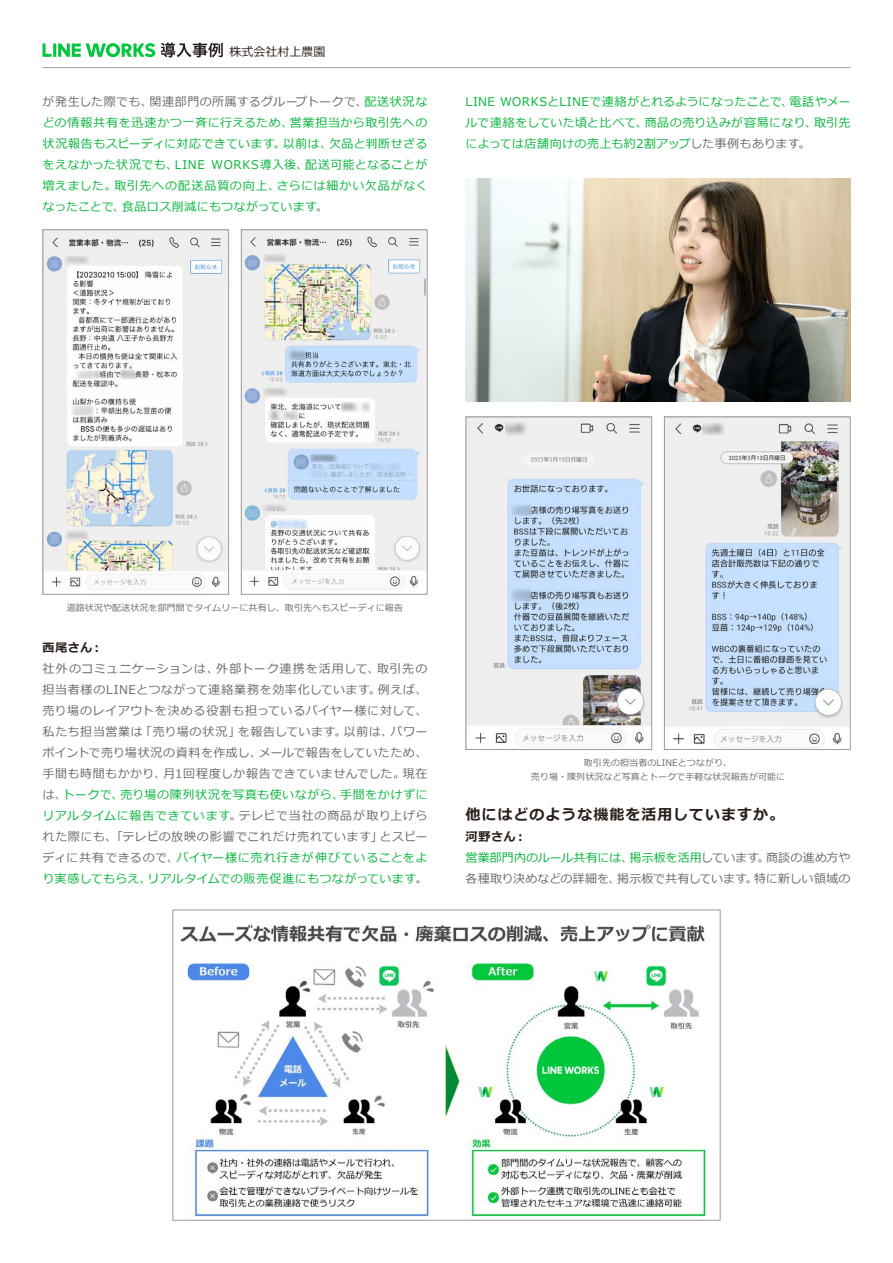
<style>
.page{position:relative;width:893px;height:1263px;background:#fff}
.page>*{position:absolute;margin:0;border:0;box-sizing:border-box;transform-origin:0 0}
.t1{font:700 15px "Meiryo";letter-spacing:.065em;color:#2b2019}
.t2{font:12px/21px "Meiryo";letter-spacing:.035em;color:#07b53b}
.t3{font:12px "Meiryo";letter-spacing:.035em;color:#6a6a6a}
.t4{font:12px "Meiryo";letter-spacing:.055em;color:#07b53b}
.t5{font:12px "Meiryo";letter-spacing:.005em;color:#6a6a6a}
.t6{font:12px "Meiryo";letter-spacing:.055em;color:#6a6a6a}
.t7{font:12px "Meiryo";letter-spacing:.015em;color:#6a6a6a}
.t8{font:12px "Meiryo";letter-spacing:.005em;color:#07b53b}
.t9{font:12px "Meiryo";letter-spacing:.075em;color:#07b53b}
.t10{font:12px "Meiryo";letter-spacing:.075em;color:#6a6a6a}
.t11{font:12px "Meiryo";letter-spacing:.06em;color:#07b53b}
.t12{font:12px "Meiryo";letter-spacing:-.01em;color:#07b53b}
.t13{font:12px "Meiryo";letter-spacing:-.015em;color:#6a6a6a}
.t14{font:700 12px "Meiryo";letter-spacing:.05em;color:#2b2019}
.t15{font:12px "Meiryo";letter-spacing:.01em;color:#07b53b}
.t16{font:12px "Meiryo";color:#2b2019}
.t17{font:12px "Meiryo";letter-spacing:.06em;color:#6a6a6a}
.t18{font:12px "Meiryo";letter-spacing:.01em;color:#6a6a6a}
.t19{font:9px/13.5px "Meiryo";letter-spacing:.01em;color:#6b6b6b;text-align:center}
.s1{color:#6a6a6a}
</style>
<div class="page">
<hr style="left:43px;top:67px;width:807px;height:1px;background:#9e9e9e">
<svg style="left:161px;top:43px;width:62px;height:14px"></svg>
<svg style="left:43px;top:43px;width:112px;height:14px"></svg>
<img style="left:45px;top:232px;width:182px;height:358px">
<div style="left:43px;top:230px;width:186px;height:364px;border:1px solid #9d9c9c"></div>
<img style="left:243px;top:232px;width:182px;height:358px">
<div style="left:241px;top:230px;width:186px;height:364px;border:1px solid #9d9c9c"></div>
<img style="left:468px;top:419px;width:182px;height:329px">
<div style="left:466px;top:417px;width:186px;height:333px;border:1px solid #9d9c9c"></div>
<img style="left:666px;top:419px;width:182px;height:329px">
<div style="left:664px;top:417px;width:186px;height:333px;border:1px solid #9d9c9c"></div>
<img style="left:180px;top:924px;width:526px;height:294px">
<div style="left:173px;top:910px;width:547px;height:310px;border:1px solid #9d9c9c"></div>
<img style="left:466px;top:179px;width:384px;height:223px">
<p class="t16" style="left:230px;top:43px;width:97px">株式会社村上農園</p>
<p class="t3" style="left:150px;top:94px;width:219px">関連部門の所属するグループトークで、</p>
<p class="t3" style="left:43px;top:94px;width:112px">が発生した際でも、</p>
<p class="t2" style="left:364px;top:92px;width:64px">配送状況な</p>
<p class="t2" style="left:43px;top:113px;width:252px">どの情報共有を迅速かつ一斉に行えるため、</p>
<p class="t2" style="left:290px;top:113px;width:139px">営業担当から取引先への</p>
<p class="t2" style="left:43px;top:134px;width:245px">状況報告もスピーディに対応できています。</p>
<p class="t2" style="left:329px;top:134px;width:100px">欠品と判断せざる</p>
<p class="t2" style="left:283px;top:134px;width:50px">以前は、</p>
<p class="t2" style="left:305px;top:155px;width:124px">配送可能となることが</p>
<p class="t4" style="left:211px;top:157px;width:98px">WORKS導入後、</p>
<p class="t2" style="left:43px;top:155px;width:137px">をえなかった状況でも、</p>
<p class="t2" style="left:175px;top:155px;width:31px">LINE</p>
<p class="t11" style="left:276px;top:178px;width:152px">さらには細かい欠品がなく</p>
<p class="t2" style="left:43px;top:176px;width:76px">増えました。</p>
<p class="t9" style="left:114px;top:178px;width:167px">取引先への配送品質の向上、</p>
<p class="t2" style="left:122px;top:197px;width:208px">食品ロス削減にもつながっています<span class="s1">。</span></p>
<p class="t2" style="left:43px;top:197px;width:84px">なったことで、</p>
<p class="t2" style="left:466px;top:92px;width:329px">LINE WORKSとLINEで連絡がとれるようになったことで、</p>
<p class="t2" style="left:790px;top:92px;width:62px">電話やメー</p>
<p class="t2" style="left:645px;top:113px;width:174px">商品の売り込みが容易になり、</p>
<p class="t2" style="left:466px;top:113px;width:346px">ルで連絡をしていた頃と比べて、<br>によっては店舗向けの売上も約2割アップ<span class="s1">した事例もあります。</span></p>
<p class="t2" style="left:814px;top:113px;width:38px">取引先</p>
<p class="t19" style="left:67px;top:601px;width:338px">道路状況や配送状況を部門間でタイムリーに共有し、取引先へもスピーディに報告</p>
<p class="t14" style="left:43px;top:639px;width:62px">西尾さん：</p>
<p class="t10" style="left:216px;top:661px;width:165px">外部トーク連携を活用して、</p>
<p class="t3" style="left:43px;top:661px;width:178px">社外のコミュニケーションは、</p>
<p class="t3" style="left:377px;top:661px;width:52px">取引先の</p>
<p class="t3" style="left:378px;top:682px;width:51px">例えば、</p>
<p class="t3" style="left:43px;top:682px;width:340px">担当者様のLINEとつながって連絡業務を効率化しています。</p>
<p class="t3" style="left:43px;top:703px;width:386px">売り場のレイアウトを決める役割も担っているバイヤー様に対して、</p>
<p class="t3" style="left:391px;top:724px;width:38px">パワー</p>
<p class="t17" style="left:43px;top:724px;width:102px">私たち担当営業は</p>
<p class="t3" style="left:140px;top:724px;width:101px">「売り場の状況」</p>
<p class="t3" style="left:344px;top:724px;width:51px">以前は、</p>
<p class="t3" style="left:238px;top:724px;width:110px">を報告しています。</p>
<p class="t3" style="left:43px;top:745px;width:221px">ポイントで売り場状況の資料を作成し、</p>
<p class="t7" style="left:259px;top:745px;width:170px">メールで報告をしていたため、</p>
<p class="t3" style="left:164px;top:766px;width:243px">月1回程度しか報告できていませんでした。</p>
<p class="t3" style="left:403px;top:766px;width:26px">現在</p>
<p class="t3" style="left:43px;top:766px;width:125px">手間も時間もかかり、</p>
<p class="t2" style="left:340px;top:785px;width:89px">手間をかけずに</p>
<p class="t2" style="left:120px;top:785px;width:225px">売り場の陳列状況を写真も使いながら、</p>
<p class="t2" style="left:63px;top:785px;width:62px">トークで、</p>
<p class="t3" style="left:43px;top:787px;width:26px">は、</p>
<p class="t6" style="left:239px;top:808px;width:190px">テレビで当社の商品が取り上げら</p>
<p class="t2" style="left:43px;top:806px;width:201px">リアルタイムに報告できています<span class="s1">。</span></p>
<p class="t3" style="left:379px;top:829px;width:49px">とスピー</p>
<p class="t3" style="left:43px;top:829px;width:341px">れた際にも、「テレビの放映の影響でこれだけ売れています」</p>
<p class="t4" style="left:176px;top:850px;width:252px">バイヤー様に売れ行きが伸びていることをよ</p>
<p class="t2" style="left:148px;top:848px;width:281px;text-indent:-105px"><span class="s1">ディに共有できるので、<br></span>リアルタイムでの販売促進にもつながっています<span class="s1">。</span></p>
<p class="t15" style="left:43px;top:871px;width:111px">り実感してもらえ、</p>
<p class="t19" style="left:531px;top:756px;width:256px">取引先の担当者のLINEとつながり、<br>売り場・陳列状況など写真とトークで手軽な状況報告が可能に</p>
<p class="t1" style="left:466px;top:804px;width:320px">他にはどのような機能を活用していますか。</p>
<p class="t14" style="left:466px;top:828px;width:62px">河野さん：</p>
<p class="t18" style="left:766px;top:850px;width:86px">商談の進め方や</p>
<p class="t8" style="left:466px;top:850px;width:169px">営業部門内のルール共有には、</p>
<p class="t12" style="left:630px;top:850px;width:141px">掲示板を活用<span class="s1">しています。</span></p>
<p class="t5" style="left:466px;top:871px;width:156px">各種取り決めなどの詳細を、</p>
<p class="t5" style="left:754px;top:871px;width:98px">特に新しい領域の</p>
<p class="t13" style="left:617px;top:871px;width:142px">掲示板で共有しています。</p>
</div>
